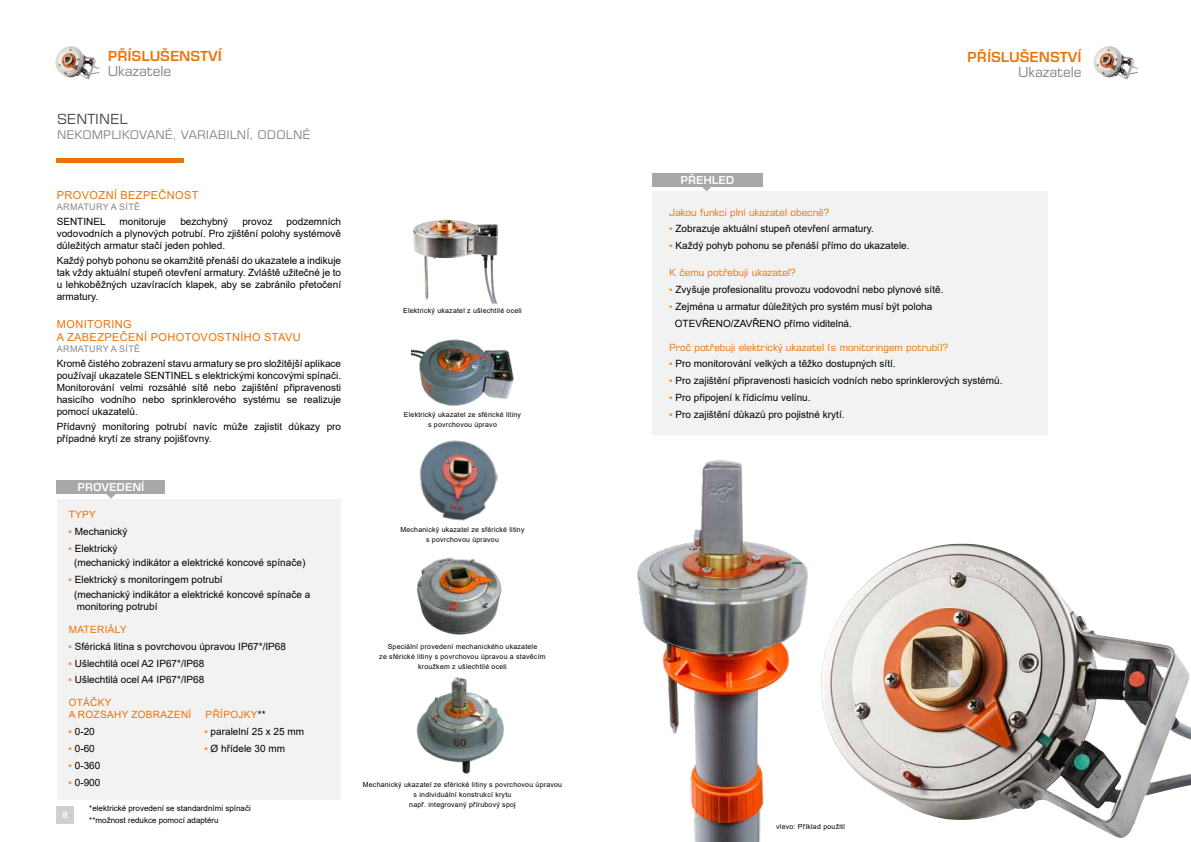
<style>
.page{position:relative;width:1191px;height:842px;background:#fff}
.page>*{position:absolute;margin:0;border:0;box-sizing:border-box;transform-origin:0 0}
.t1{font:600 14px "Eurostile LT Pro";letter-spacing:-.005em;color:#ee7203}
.t2{font:14px "Eurostile LT Pro";letter-spacing:-.005em;color:#878787}
.t3{font:14px "Eurostile LT Pro";color:#4a4a49}
.t4{font:12px "Eurostile LT Pro";color:#878787}
.t5{font:11px/13.2px "Arial";letter-spacing:.035em;color:#ee7203}
.t6{font:600 11px "Eurostile LT Pro";color:#fff}
.t7{font:10px/12px "Arial";color:#000}
.t8{font:10px "Eurostile LT Pro";color:#ee7203}
.t9{font:10px/12px "Arial";letter-spacing:.035em;color:#ee7203}
.t10{font:9px "Arial";letter-spacing:.035em;color:#878787}
.t11{font:8px/12px "Arial";color:#000}
.t12{font:600 8px "Eurostile";color:#fff}
.t13{font:7px/10px "Arial";letter-spacing:.03em;color:#000;text-align:center}
.s1{color:#f18825}
.s2{color:#000}
</style>
<div class="page">
<div style="left:57px;top:806px;width:17px;height:17px;background:#d0d0d0"></div>
<img style="left:821px;top:544px;width:370px;height:294px">
<hr style="left:57px;top:159px;width:127px;height:4px;background:#ee7203">
<img style="left:55px;top:46px;width:44px;height:33px">
<img style="left:1093px;top:46px;width:44px;height:33px">
<img style="left:413px;top:220px;width:85px;height:84px">
<img style="left:412px;top:339px;width:102px;height:67px">
<img style="left:419px;top:440px;width:79px;height:81px">
<img style="left:417px;top:557px;width:85px;height:78px">
<div style="left:652px;top:191px;width:395px;height:244px;background:#f2f2f2"></div>
<img style="left:416px;top:677px;width:88px;height:97px">
<div style="left:57px;top:499px;width:283px;height:300px;background:#f2f2f2"></div>
<svg style="left:106px;top:494px;width:10px;height:5px"></svg>
<div style="left:57px;top:480px;width:108px;height:14px;background:#a8a8a7"></div>
<svg style="left:702px;top:187px;width:9px;height:4px"></svg>
<div style="left:652px;top:173px;width:110px;height:14px;background:#a8a8a7"></div>
<img style="left:637px;top:460px;width:171px;height:382px">
<h1 class="t1" style="left:108px;top:47px;width:116px">PŘÍSLUŠENSTVÍ</h1>
<h1 class="t2" style="left:108px;top:62px;width:65px">Ukazatele</h1>
<h1 class="t3" style="left:57px;top:111px;width:72px">SENTINEL</h1>
<p class="t4" style="left:57px;top:128px;width:255px">NEKOMPLIKOVANÉ, VARIABILNÍ, ODOLNÉ</p>
<p class="t5" style="left:57px;top:189px;width:143px">PROVOZNÍ BEZPEČNOST</p>
<p class="t10" style="left:57px;top:201px;width:85px">ARMATURY A SÍTĚ</p>
<p class="t7" style="left:57px;top:215px;width:50px">SENTINEL</p>
<p class="t7" style="left:119px;top:215px;width:48px">monitoruje</p>
<p class="t7" style="left:180px;top:215px;width:49px">bezchybný</p>
<p class="t7" style="left:242px;top:215px;width:32px">provoz</p>
<p class="t7" style="left:57px;top:215px;width:286px;text-align:justify;text-indent:230px">podzemních vodovodních a plynových potrubí. Pro zjištění polohy systémově důležitých armatur stačí jeden pohled.</p>
<p class="t7" style="left:57px;top:254px;width:286px;text-align:justify">Každý pohyb pohonu se okamžitě přenáší do ukazatele a indikuje tak vždy aktuální stupeň otevření armatury. Zvláště užitečné je to u lehkoběžných uzavíracích klapek, aby se zabránilo přetočení armatury.</p>
<p class="t5" style="left:57px;top:317px;width:245px">MONITORING<br>A ZABEZPEČENÍ POHOTOVOSTNÍHO STAVU</p>
<p class="t10" style="left:57px;top:342px;width:85px">ARMATURY A SÍTĚ</p>
<p class="t7" style="left:57px;top:357px;width:286px;text-align:justify">Kromě čistého zobrazení stavu armatury se pro složitější aplikace používají ukazatele SENTINEL s elektrickými koncovými spínači.<br>Monitorování velmi rozsáhlé sítě nebo zajištění připravenosti hasicího vodního nebo sprinklerového systému se realizuje pomocí ukazatelů.</p>
<p class="t7" style="left:57px;top:420px;width:286px">Přídavný monitoring potrubí navíc může zajistit důkazy pro případné krytí ze strany pojišťovny.</p>
<p class="t6" style="left:77px;top:480px;width:69px">PROVEDENÍ</p>
<p class="t9" style="left:69px;top:508px;width:29px">TYPY</p>
<p class="t7" style="left:68px;top:525px;width:61px"><span class="s1">▪</span> Mechanický</p>
<p class="t7" style="left:74px;top:541px;width:233px;line-height:14.8px;text-indent:-6px"><span class="s1">▪</span> Elektrický<br>(mechanický indikátor a elektrické koncové spínače)</p>
<p class="t7" style="left:74px;top:572px;width:238px;line-height:14.8px;text-indent:-6px"><span class="s1">▪</span> Elektrický s monitoringem potrubí<br>(mechanický indikátor a elektrické koncové spínače a</p>
<p class="t7" style="left:77px;top:600px;width:82px">monitoring potrubí</p>
<p class="t9" style="left:69px;top:623px;width:59px">MATERIÁLY</p>
<p class="t7" style="left:68px;top:640px;width:219px"><span class="s1">▪</span> Sférická litina s povrchovou úpravou IP67*/IP68</p>
<p class="t7" style="left:68px;top:657px;width:137px"><span class="s1">▪</span> Ušlechtilá ocel A2 IP67*/IP68</p>
<p class="t7" style="left:68px;top:674px;width:137px"><span class="s1">▪</span> Ušlechtilá ocel A4 IP67*/IP68</p>
<p class="t9" style="left:69px;top:697px;width:124px">OTÁČKY<br>A ROZSAHY ZOBRAZENÍ</p>
<p class="t9" style="left:206px;top:709px;width:61px">PŘÍPOJKY<span class="s2">**</span></p>
<p class="t7" style="left:68px;top:725px;width:28px"><span class="s1">▪</span> 0-20</p>
<p class="t7" style="left:204px;top:725px;width:101px"><span class="s1">▪</span> paralelní 25 x 25 mm</p>
<p class="t7" style="left:68px;top:742px;width:28px"><span class="s1">▪</span> 0-60</p>
<p class="t7" style="left:204px;top:742px;width:82px"><span class="s1">▪</span> Ø hřídele 30 mm</p>
<p class="t7" style="left:68px;top:759px;width:33px"><span class="s1">▪</span> 0-360</p>
<p class="t7" style="left:68px;top:776px;width:33px"><span class="s1">▪</span> 0-900</p>
<p class="t12" style="left:62px;top:810px;width:7px">8</p>
<p class="t11" style="left:89px;top:802px;width:163px">*elektrické provedení se standardními spínači **možnost redukce pomocí adaptéru</p>
<p class="t13" style="left:403px;top:305px;width:120px">Elektrický ukazatel z ušlechtilé oceli</p>
<p class="t13" style="left:404px;top:409px;width:119px">Elektrický ukazatel ze sférické litiny s povrchovou úpravo</p>
<p class="t13" style="left:400px;top:524px;width:126px">Mechanický ukazatel ze sférické litiny s povrchovou úpravou</p>
<p class="t13" style="left:379px;top:642px;width:168px">Speciální provedení mechanického ukazatele<br>ze sférické litiny s povrchovou úpravou a stavěcím kroužkem z ušlechtilé oceli</p>
<p class="t13" style="left:363px;top:779px;width:201px">Mechanický ukazatel ze sférické litiny s povrchovou úpravou s individuální konstrukcí krytu<br>např. integrovaný přírubový spoj</p>
<p class="t6" style="left:680px;top:173px;width:56px">PŘEHLED</p>
<h1 class="t1" style="left:967px;top:48px;width:116px">PŘÍSLUŠENSTVÍ</h1>
<h1 class="t2" style="left:1018px;top:63px;width:65px">Ukazatele</h1>
<p class="t8" style="left:669px;top:206px;width:162px">Jakou funkci plní ukazatel obecně?</p>
<p class="t7" style="left:669px;top:223px;width:206px"><span class="s1">▪</span> Zobrazuje aktuální stupeň otevření armatury.</p>
<p class="t7" style="left:669px;top:240px;width:242px"><span class="s1">▪</span> Každý pohyb pohonu se přenáší přímo do ukazatele.</p>
<p class="t8" style="left:669px;top:266px;width:128px">K čemu potřebuji ukazatel?</p>
<p class="t7" style="left:669px;top:283px;width:276px"><span class="s1">▪</span> Zvyšuje profesionalitu provozu vodovodní nebo plynové sítě.</p>
<p class="t7" style="left:675px;top:298px;width:259px;line-height:16.8px;text-indent:-6px"><span class="s1">▪</span> Zejména u armatur důležitých pro systém musí být poloha<br>OTEVŘENO/ZAVŘENO přímo viditelná.</p>
<p class="t8" style="left:669px;top:341px;width:280px">Proč potřebuji elektrický ukazatel (s monitoringem potrubí)?</p>
<p class="t7" style="left:669px;top:358px;width:228px"><span class="s1">▪</span> Pro monitorování velkých a těžko dostupných sítí.</p>
<p class="t7" style="left:669px;top:375px;width:335px"><span class="s1">▪</span> Pro zajištění připravenosti hasicích vodních nebo sprinklerových systémů.</p>
<p class="t7" style="left:669px;top:391px;width:143px"><span class="s1">▪</span> Pro připojení k řídicímu velínu.</p>
<p class="t7" style="left:669px;top:408px;width:177px"><span class="s1">▪</span> Pro zajištění důkazů pro pojistné krytí.</p>
<p class="t13" style="left:776px;top:822px;width:70px">vlevo: Příklad použití</p>
</div>
